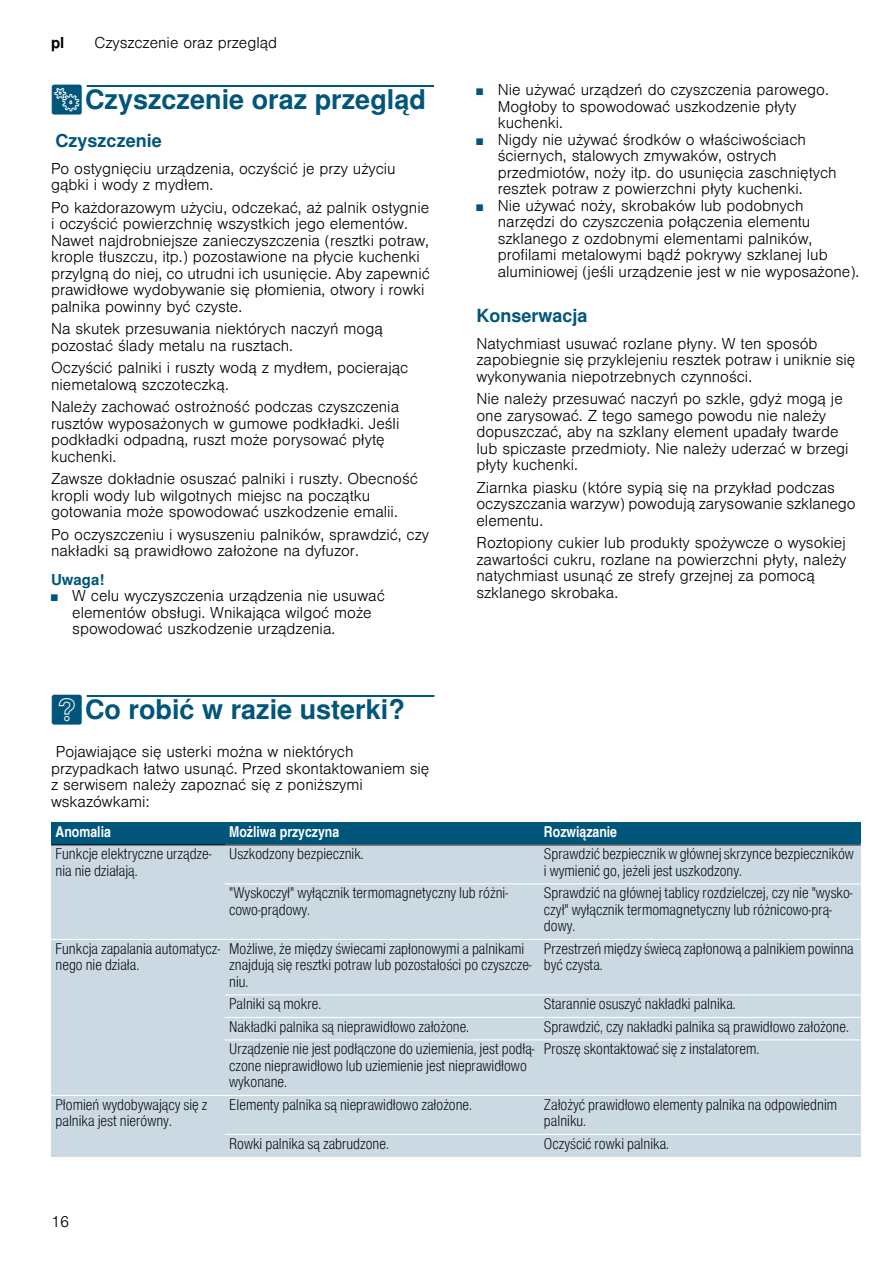
<style>
.page{position:relative;width:893px;height:1263px;background:#fff}
.page>*{position:absolute;margin:0;border:0;box-sizing:border-box;transform-origin:0 0}
.t1{font:700 27px "Nimbus San L";color:#00567a}
.t2{font:700 18px "Nimbus San L";color:#00567a}
.t3{font:300 15px/16.5px "Nimbus San L";color:#000}
.t4{font:15px/16.5px "Nimbus San L Lig Con";color:#000}
.t5{font:15px "Nimbus San L Bol Con";color:#fff}
.t6{font:700 15px "Nimbus San L";color:#00567a}
.t7{font:700 15px "Nimbus San L";color:#000}
.s1{font-family:"BSH Symb PG2";font-weight:400}
.s2{font-size:9px;color:#00567a}
</style>
<div class="page">
<div style="left:87px;top:85px;width:347px;height:2px;border:1px solid #00567a"></div>
<div style="left:87px;top:695px;width:347px;height:2px;border:1px solid #00567a"></div>
<div style="left:51px;top:822px;width:174px;height:23px;background:#00567a"></div>
<div style="left:225px;top:822px;width:314px;height:23px;background:#00567a"></div>
<div style="left:539px;top:822px;width:321px;height:23px;background:#00567a"></div>
<div style="left:51px;top:845px;width:174px;height:94px;background:#cbd9e3"></div>
<div style="left:225px;top:845px;width:314px;height:39px;background:#cbd9e3"></div>
<div style="left:539px;top:845px;width:321px;height:39px;background:#cbd9e3"></div>
<div style="left:225px;top:884px;width:314px;height:55px;background:#cbd9e3"></div>
<div style="left:539px;top:884px;width:321px;height:55px;background:#cbd9e3"></div>
<div style="left:51px;top:939px;width:174px;height:156px;background:#cbd9e3"></div>
<div style="left:225px;top:939px;width:314px;height:56px;background:#cbd9e3"></div>
<div style="left:539px;top:939px;width:321px;height:56px;background:#cbd9e3"></div>
<div style="left:225px;top:995px;width:314px;height:22px;background:#cbd9e3"></div>
<div style="left:539px;top:995px;width:321px;height:22px;background:#cbd9e3"></div>
<div style="left:225px;top:1017px;width:314px;height:23px;background:#cbd9e3"></div>
<div style="left:539px;top:1017px;width:321px;height:23px;background:#cbd9e3"></div>
<div style="left:225px;top:1040px;width:314px;height:55px;background:#cbd9e3"></div>
<div style="left:539px;top:1040px;width:321px;height:55px;background:#cbd9e3"></div>
<div style="left:51px;top:1095px;width:174px;height:62px;background:#cbd9e3"></div>
<div style="left:225px;top:1095px;width:314px;height:39px;background:#cbd9e3"></div>
<div style="left:539px;top:1095px;width:321px;height:39px;background:#cbd9e3"></div>
<div style="left:225px;top:1134px;width:314px;height:23px;background:#cbd9e3"></div>
<div style="left:539px;top:1134px;width:321px;height:23px;background:#cbd9e3"></div>
<hr style="left:51px;top:845px;width:809px;height:1px;background:#000">
<hr style="left:225px;top:883px;width:635px;height:1px;background:#fff">
<hr style="left:51px;top:939px;width:809px;height:1px;background:#fff">
<hr style="left:225px;top:994px;width:635px;height:1px;background:#fff">
<hr style="left:225px;top:1017px;width:635px;height:1px;background:#fff">
<hr style="left:225px;top:1039px;width:635px;height:1px;background:#fff">
<hr style="left:51px;top:1095px;width:809px;height:1px;background:#fff">
<hr style="left:225px;top:1134px;width:635px;height:1px;background:#fff">
<p class="t7" style="left:51px;top:34px;width:15px">pl</p>
<p class="t3" style="left:94px;top:33px;width:184px">Czyszczenie oraz przegląd</p>
<h1 class="t1" style="left:51px;top:83px;width:376px"><span class="s1">2</span>Czyszczenie oraz przegląd</h1>
<p class="t2" style="left:56px;top:130px;width:108px">Czyszczenie</p>
<p class="t3" style="left:51px;top:159px;width:346px">Po ostygnięciu urządzenia, oczyścić je przy użyciu gąbki i wody z mydłem.</p>
<p class="t3" style="left:51px;top:198px;width:380px">Po każdorazowym użyciu, odczekać, aż palnik ostygnie i oczyścić powierzchnię wszystkich jego elementów.<br>Nawet najdrobniejsze zanieczyszczenia (resztki potraw, krople tłuszczu, itp.) pozostawione na płycie kuchenki przylgną do niej, co utrudni ich usunięcie. Aby zapewnić prawidłowe wydobywanie się płomienia, otwory i rowki palnika powinny być czyste.</p>
<p class="t3" style="left:51px;top:319px;width:333px">Na skutek przesuwania niektórych naczyń mogą pozostać ślady metalu na rusztach.</p>
<p class="t3" style="left:51px;top:358px;width:359px">Oczyścić palniki i ruszty wodą z mydłem, pocierając niemetalową szczoteczką.</p>
<p class="t3" style="left:51px;top:397px;width:350px">Należy zachować ostrożność podczas czyszczenia rusztów wyposażonych w gumowe podkładki. Jeśli podkładki odpadną, ruszt może porysować płytę kuchenki.</p>
<p class="t3" style="left:51px;top:469px;width:368px">Zawsze dokładnie osuszać palniki i ruszty. Obecność kropli wody lub wilgotnych miejsc na początku gotowania może spowodować uszkodzenie emalii.</p>
<p class="t3" style="left:51px;top:525px;width:379px">Po oczyszczeniu i wysuszeniu palników, sprawdzić, czy nakładki są prawidłowo założone na dyfuzor.</p>
<p class="t6" style="left:51px;top:570px;width:55px">Uwaga!</p>
<p class="t3" style="left:72px;top:586px;width:314px;text-indent:-21px"><span class="s2">■</span> W celu wyczyszczenia urządzenia nie usuwać elementów obsługi. Wnikająca wilgoć może spowodować uszkodzenie urządzenia.</p>
<p class="t3" style="left:497px;top:80px;width:332px;text-indent:-21px"><span class="s2">■</span> Nie używać urządzeń do czyszczenia parowego.<br>Mogłoby to spowodować uszkodzenie płyty kuchenki.</p>
<p class="t3" style="left:497px;top:130px;width:340px;text-indent:-21px"><span class="s2">■</span> Nigdy nie używać środków o właściwościach ściernych, stalowych zmywaków, ostrych przedmiotów, noży itp. do usunięcia zaschniętych resztek potraw z powierzchni płyty kuchenki.</p>
<p class="t3" style="left:497px;top:196px;width:363px;text-indent:-21px"><span class="s2">■</span> Nie używać noży, skrobaków lub podobnych narzędzi do czyszczenia połączenia elementu szklanego z ozdobnymi elementami palników, profilami metalowymi bądź pokrywy szklanej lub aluminiowej (jeśli urządzenie jest w nie wyposażone).</p>
<p class="t2" style="left:476px;top:304px;width:113px">Konserwacja</p>
<p class="t3" style="left:476px;top:334px;width:380px">Natychmiast usuwać rozlane płyny. W ten sposób zapobiegnie się przyklejeniu resztek potraw i uniknie się wykonywania niepotrzebnych czynności.</p>
<p class="t3" style="left:476px;top:389px;width:373px">Nie należy przesuwać naczyń po szkle, gdyż mogą je one zarysować. Z tego samego powodu nie należy dopuszczać, aby na szklany element upadały twarde lub spiczaste przedmioty. Nie należy uderzać w brzegi płyty kuchenki.</p>
<p class="t3" style="left:476px;top:478px;width:381px">Ziarnka piasku (które sypią się na przykład podczas oczyszczania warzyw) powodują zarysowanie szklanego elementu.</p>
<p class="t3" style="left:476px;top:533px;width:371px">Roztopiony cukier lub produkty spożywcze o wysokiej zawartości cukru, rozlane na powierzchni płyty, należy natychmiast usunąć ze strefy grzejnej za pomocą szklanego skrobaka.</p>
<h1 class="t1" style="left:51px;top:693px;width:355px"><span class="s1">3</span>Co robić w razie usterki?</h1>
<p class="t3" style="left:51px;top:742px;width:380px;text-indent:5px">Pojawiające się usterki można w niektórych przypadkach łatwo usunąć. Przed skontaktowaniem się z serwisem należy zapoznać się z poniższymi wskazówkami:</p>
<p class="t5" style="left:56px;top:822px;width:57px">Anomalia</p>
<p class="t5" style="left:229px;top:822px;width:112px">Możliwa przyczyna</p>
<p class="t5" style="left:544px;top:822px;width:75px">Rozwiązanie</p>
<p class="t4" style="left:56px;top:845px;width:158px">Funkcje elektryczne urządze&shy;nia nie działają.</p>
<p class="t4" style="left:229px;top:845px;width:136px">Uszkodzony bezpiecznik.</p>
<p class="t4" style="left:544px;top:845px;width:311px">Sprawdzić bezpiecznik w głównej skrzynce bezpieczników i wymienić go, jeżeli jest uszkodzony.</p>
<p class="t4" style="left:229px;top:884px;width:280px">"Wyskoczył" wyłącznik termomagnetyczny lub różni&shy;cowo-prądowy.</p>
<p class="t4" style="left:544px;top:884px;width:310px">Sprawdzić na głównej tablicy rozdzielczej, czy nie "wysko&shy;czył" wyłącznik termomagnetyczny lub różnicowo-prą&shy;dowy.</p>
<p class="t4" style="left:56px;top:940px;width:166px">Funkcja zapalania automatycz&shy;nego nie działa.</p>
<p class="t4" style="left:229px;top:940px;width:304px">Możliwe, że między świecami zapłonowymi a palnikami znajdują się resztki potraw lub pozostałości po czyszcze&shy;niu.</p>
<p class="t4" style="left:544px;top:940px;width:311px">Przestrzeń między świecą zapłonową a palnikiem powinna być czysta.</p>
<p class="t4" style="left:229px;top:995px;width:94px">Palniki są mokre.</p>
<p class="t4" style="left:544px;top:995px;width:193px">Starannie osuszyć nakładki palnika.</p>
<p class="t4" style="left:229px;top:1018px;width:241px">Nakładki palnika są nieprawidłowo założone.</p>
<p class="t4" style="left:544px;top:1018px;width:306px">Sprawdzić, czy nakładki palnika są prawidłowo założone.</p>
<p class="t4" style="left:229px;top:1040px;width:307px">Urządzenie nie jest podłączone do uziemienia, jest podłą&shy;czone nieprawidłowo lub uziemienie jest nieprawidłowo wykonane.</p>
<p class="t4" style="left:544px;top:1040px;width:217px">Proszę skontaktować się z instalatorem.</p>
<p class="t4" style="left:56px;top:1096px;width:153px">Płomień wydobywający się z palnika jest nierówny.</p>
<p class="t4" style="left:229px;top:1096px;width:244px">Elementy palnika są nieprawidłowo założone.</p>
<p class="t4" style="left:544px;top:1096px;width:295px">Założyć prawidłowo elementy palnika na odpowiednim palniku.</p>
<p class="t4" style="left:229px;top:1135px;width:161px">Rowki palnika są zabrudzone.</p>
<p class="t4" style="left:544px;top:1135px;width:127px">Oczyścić rowki palnika.</p>
<p class="t3" style="left:51px;top:1212px;width:20px">16</p>
</div>
